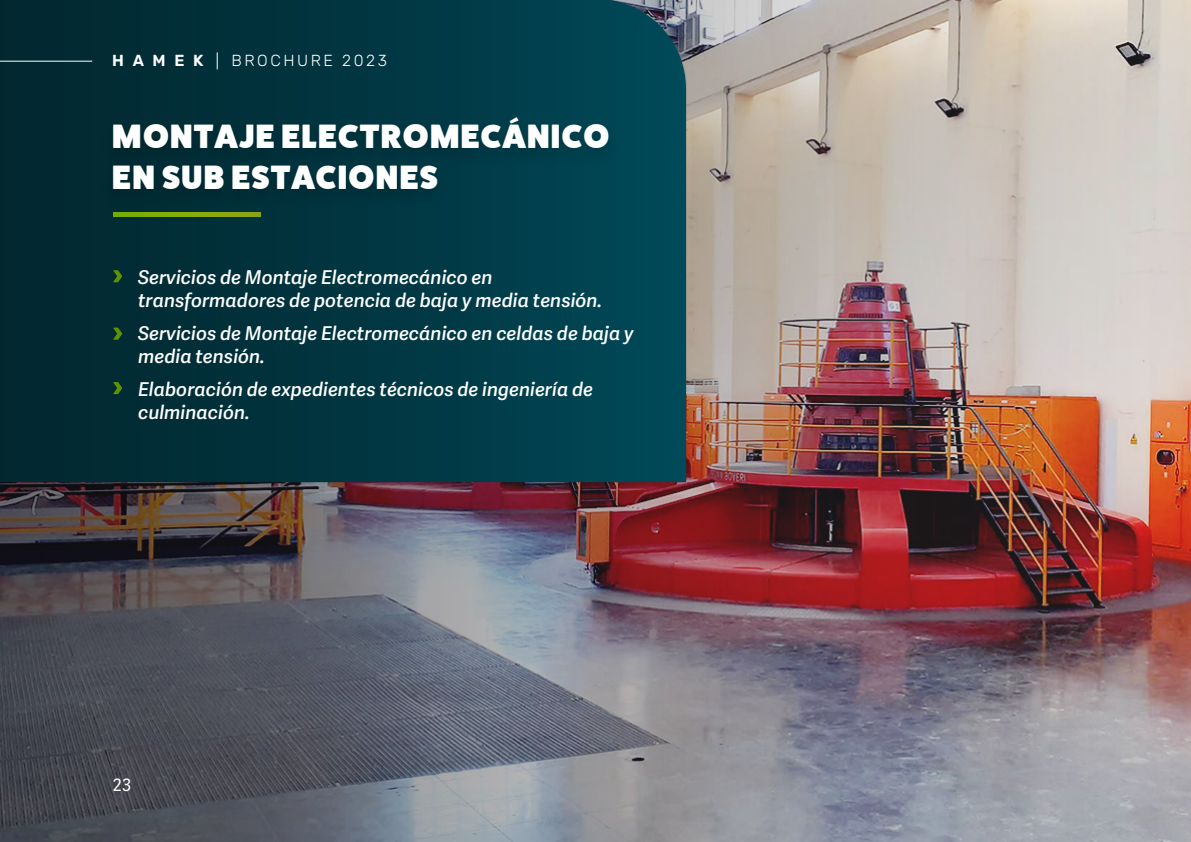
<style>
.page{position:relative;width:1191px;height:842px;background:#fff}
.page>*{position:absolute;margin:0;border:0;box-sizing:border-box;transform-origin:0 0}
.t1{font:800 34px/41px "Fat Frank";letter-spacing:.04em;color:#fff}
.t2{font:italic 600 19px/23px "Adelle Sans EXT";color:#fff}
.t3{font:17px "Adelle Sans EXT";color:#fff}
.t4{font:300 16px "Rubik";letter-spacing:.16em;color:#fff}
.t5{font:600 16px "Rubik";color:#fff}
</style>
<div class="page">
<img style="left:0;top:0;width:1191px;height:842px">
<svg style="left:217px;top:52px;width:1px;height:17px"></svg>
<hr style="left:0;top:61px;width:92px;height:1px;background:#fff">
<img style="left:95px;top:109px;width:534px;height:115px">
<svg style="left:113px;top:213px;width:148px;height:4px"></svg>
<svg style="left:113px;top:270px;width:9px;height:12px"></svg>
<svg style="left:113px;top:328px;width:9px;height:12px"></svg>
<svg style="left:113px;top:382px;width:9px;height:12px"></svg>
<p class="t5" style="left:112px;top:52px;width:93px">H A M E K</p>
<p class="t4" style="left:231px;top:52px;width:157px">BROCHURE 2023</p>
<h1 class="t1" style="left:112px;top:116px;width:499px">MONTAJE ELECTROMECÁNICO<br>EN SUB ESTACIONES</h1>
<p class="t2" style="left:138px;top:264px;width:465px">Servicios de Montaje Electromecánico en transformadores de potencia de baja y media tensión.</p>
<p class="t2" style="left:138px;top:320px;width:497px">Servicios de Montaje Electromecánico en celdas de baja y media tensión.</p>
<p class="t2" style="left:138px;top:376px;width:456px">Elaboración de expedientes técnicos de ingeniería de culminación.</p>
<p class="t3" style="left:113px;top:771px;width:20px">23</p>
</div>
